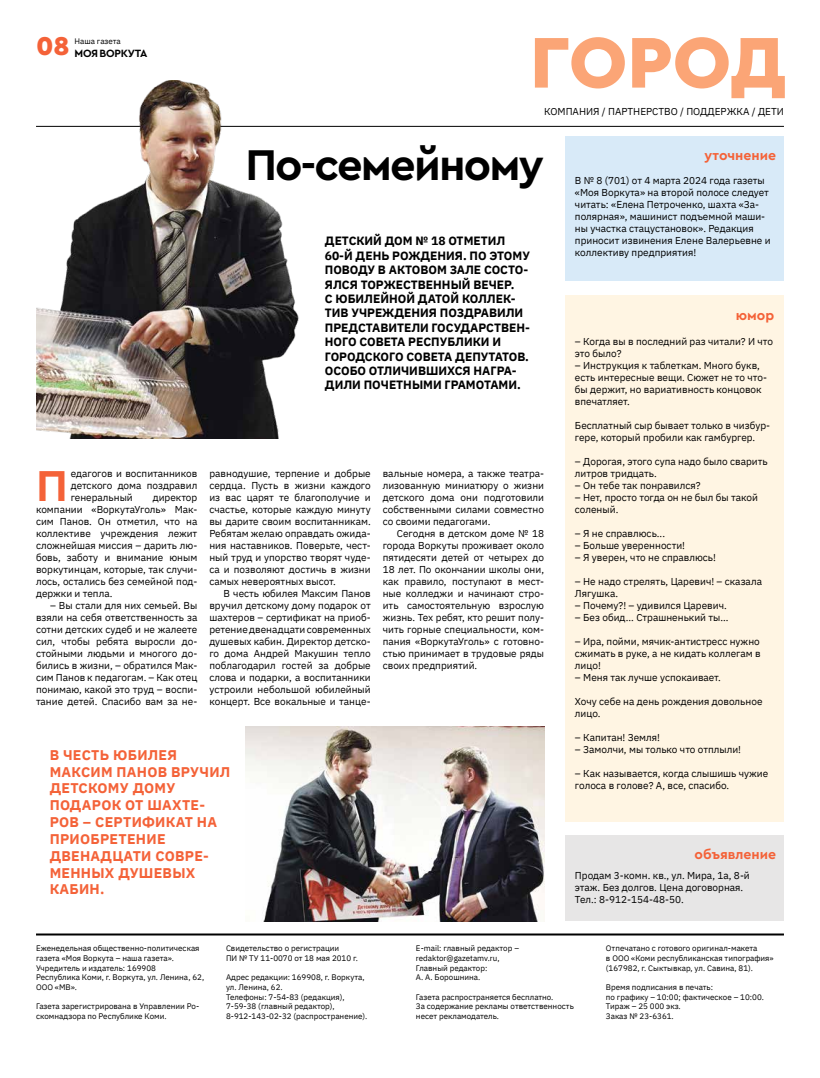
<style>
.page{position:relative;width:820px;height:1078px;background:#fff}
.page>*{position:absolute;margin:0;border:0;box-sizing:border-box;transform-origin:0 0}
.t1{font:900 75px "Cera Pro";letter-spacing:-.01em;color:#fba576}
.t2{font:700 45.2px "Cera Pro";color:#f46238}
.t3{font:700 45px "Cera Pro";letter-spacing:-.04em;color:#000}
.t4{font:900 27px "Cera Pro";color:#f46238}
.t5{font:700 14px/16.8px "IBM Plex Sans";letter-spacing:.02em;color:#f46238}
.t6{font:700 14px "Cera Pro";color:#f46238}
.t7{font:700 12px/14.4px "IBM Plex Sans";color:#000}
.t8{font:700 11px "Cera Pro";letter-spacing:-.02em;color:#000}
.t9{font:10px/12px "IBM Plex Sans";color:#000}
.t10{font:8px/9.6px "IBM Plex Sans";color:#000}
</style>
<div class="page">
<hr style="left:36px;top:126px;width:747px;height:1px;background:#000">
<img style="left:245px;top:726px;width:299px;height:195px">
<img style="left:36px;top:81px;width:278px;height:357px">
<hr style="left:36px;top:933px;width:747px;height:2px;background:#000">
<div style="left:565px;top:295px;width:218px;height:526px;background:#fff5e3"></div>
<div style="left:565px;top:835px;width:218px;height:86px;background:#e7e6e6"></div>
<div style="left:565px;top:136px;width:218px;height:145px;background:#d8eaf8"></div>
<h3 class="t4" style="left:36px;top:28px;width:35px">08</h3>
<p class="t10" style="left:74px;top:36px;width:48px">Наша газета</p>
<p class="t8" style="left:74px;top:45px;width:74px">МОЯВОРКУТА</p>
<h1 class="t1" style="left:529px;top:13px;width:258px">ГОРОД</h1>
<p class="t9" style="left:544px;top:105px;width:241px">КОМПАНИЯ / ПАРТНЕРСТВО / ПОДДЕРЖКА / ДЕТИ</p>
<h3 class="t3" style="left:245px;top:135px;width:300px">По-семейному</h3>
<p class="t7" style="left:325px;top:233px;width:206px">ДЕТСКИЙ ДОМ № 18 ОТМЕТИЛ<br>60-Й ДЕНЬ РОЖДЕНИЯ. ПО ЭТОМУ<br>ПОВОДУ В АКТОВОМ ЗАЛЕ СОСТО-<br>ЯЛСЯ ТОРЖЕСТВЕННЫЙ ВЕЧЕР.<br>С ЮБИЛЕЙНОЙ ДАТОЙ КОЛЛЕК-<br>ТИВ УЧРЕЖДЕНИЯ ПОЗДРАВИЛИ<br>ПРЕДСТАВИТЕЛИ ГОСУДАРСТВЕН-<br>НОГО СОВЕТА РЕСПУБЛИКИ И<br>ГОРОДСКОГО СОВЕТА ДЕПУТАТОВ.<br>ОСОБО ОТЛИЧИВШИХСЯ НАГРА-<br>ДИЛИ ПОЧЕТНЫМИ ГРАМОТАМИ.</p>
<h2 class="t2" style="left:36px;top:455px;width:33px">П</h2>
<p class="t9" style="left:71px;top:467px;width:128px;text-align:justify">едагогов и воспитанников детского дома поздравил генеральный</p>
<p class="t9" style="left:36px;top:491px;width:163px;text-align:justify;text-indent:117px">директор компании «ВоркутаУголь» Мак&shy;сим Панов. Он отметил, что на коллективе учреждения лежит сложнейшая миссия – дарить лю&shy;бовь, заботу и внимание юным воркутинцам, которые, так случи&shy;лось, остались без семейной под&shy;держки и тепла.</p>
<p class="t9" style="left:36px;top:599px;width:163px;text-align:justify;text-indent:14px">– Вы стали для них семьей. Вы взяли на себя ответственность за сотни детских судеб и не жалеете сил, чтобы ребята выросли до&shy;стойными людьми и многого до&shy;бились в жизни, – обратился Мак&shy;сим Панов к педагогам. – Как отец понимаю, какой это труд – воспи&shy;тание детей. Спасибо вам за не-</p>
<p class="t9" style="left:209px;top:467px;width:163px;text-align:justify">равнодушие, терпение и добрые сердца. Пусть в жизни каждого из вас царят те благополучие и счастье, которые каждую минуту вы дарите своим воспитанникам.<br>Ребятам желаю оправдать ожида&shy;ния наставников. Поверьте, чест&shy;ный труд и упорство творят чуде&shy;са и позволяют достичь в жизни самых невероятных высот.</p>
<p class="t9" style="left:209px;top:587px;width:163px;text-align:justify;text-indent:14px">В честь юбилея Максим Панов вручил детскому дому подарок от шахтеров – сертификат на приоб&shy;ретение двенадцати современных душевых кабин. Директор детско&shy;го дома Андрей Макушин тепло поблагодарил гостей за добрые слова и подарки, а воспитанники устроили небольшой юбилейный концерт. Все вокальные и танце-</p>
<p class="t9" style="left:382px;top:467px;width:163px;text-align:justify">вальные номера, а также театра&shy;лизованную миниатюру о жизни детского дома они подготовили собственными силами совместно со своими педагогами.</p>
<p class="t9" style="left:382px;top:527px;width:163px;text-align:justify;text-indent:14px">Сегодня в детском доме № 18 города Воркуты проживает около пятидесяти детей от четырех до 18 лет. По окончании школы они, как правило, поступают в мест&shy;ные колледжи и начинают стро&shy;ить самостоятельную взрослую жизнь. Тех ребят, кто решит полу&shy;чить горные специальности, ком&shy;пания «ВоркутаУголь» с готовно&shy;стью принимает в трудовые ряды своих предприятий.</p>
<h3 class="t5" style="left:50px;top:745px;width:182px">В ЧЕСТЬ ЮБИЛЕЯ<br>МАКСИМ ПАНОВ ВРУЧИЛ<br>ДЕТСКОМУ ДОМУ<br>ПОДАРОК ОТ ШАХТЕ-<br>РОВ – СЕРТИФИКАТ НА<br>ПРИОБРЕТЕНИЕ<br>ДВЕНАДЦАТИ СОВРЕ-<br>МЕННЫХ ДУШЕВЫХ<br>КАБИН.</h3>
<h3 class="t6" style="left:704px;top:146px;width:73px">уточнение</h3>
<p class="t9" style="left:574px;top:174px;width:197px">В № 8 (701) от 4 марта 2024 года газеты «Моя Воркута» на второй полосе следует читать: «Елена Петроченко, шахта «За&shy;полярная», машинист подъемной маши&shy;ны участка стацустановок». Редакция приносит извинения Елене Валерьевне и коллективу предприятия!</p>
<h3 class="t6" style="left:735px;top:306px;width:40px">юмор</h3>
<p class="t9" style="left:574px;top:334px;width:199px">– Когда вы в последний раз читали? И что это было?</p>
<p class="t9" style="left:574px;top:358px;width:194px">– Инструкция к таблеткам. Много букв, есть интересные вещи. Сюжет не то что&shy;бы держит, но вариативность концовок впечатляет.</p>
<p class="t9" style="left:574px;top:418px;width:197px">Бесплатный сыр бывает только в чизбур&shy;гере, который пробили как гамбургер.</p>
<p class="t9" style="left:574px;top:454px;width:194px">– Дорогая, этого супа надо было сварить литров тридцать.</p>
<p class="t9" style="left:574px;top:478px;width:127px">– Он тебе так понравился?</p>
<p class="t9" style="left:574px;top:490px;width:184px">– Нет, просто тогда он не был бы такой соленый.</p>
<p class="t9" style="left:574px;top:526px;width:92px">– Я не справлюсь...</p>
<p class="t9" style="left:574px;top:538px;width:112px">– Больше уверенности!</p>
<p class="t9" style="left:574px;top:550px;width:142px">– Я уверен, что не справлюсь!</p>
<p class="t9" style="left:574px;top:574px;width:188px">– Не надо стрелять, Царевич! – сказала<br>Лягушка.</p>
<p class="t9" style="left:574px;top:598px;width:153px">– Почему?! – удивился Царевич.</p>
<p class="t9" style="left:574px;top:610px;width:155px">– Без обид... Страшненький ты...</p>
<p class="t9" style="left:574px;top:634px;width:187px;text-align:justify">– Ира, пойми, мячик-антистресс нужно сжимать в руке, а не кидать коллегам в лицо!</p>
<p class="t9" style="left:574px;top:670px;width:147px">– Меня так лучше успокаивает.</p>
<p class="t9" style="left:574px;top:694px;width:189px">Хочу себе на день рождения довольное лицо.</p>
<p class="t9" style="left:574px;top:730px;width:86px">– Капитан! Земля!</p>
<p class="t9" style="left:574px;top:742px;width:167px">– Замолчи, мы только что отплыли!</p>
<p class="t9" style="left:574px;top:766px;width:195px">– Как называется, когда слышишь чужие голоса в голове? А, все, спасибо.</p>
<h3 class="t6" style="left:694px;top:845px;width:83px">объявление</h3>
<p class="t9" style="left:574px;top:868px;width:176px">Продам 3-комн. кв., ул. Мира, 1а, 8-й этаж. Без долгов. Цена договорная.<br>Тел.: 8-912-154-48-50.</p>
<p class="t10" style="left:36px;top:942px;width:170px">Еженедельная общественно-политическая газета «Моя Воркута – наша газета».<br>Учредитель и издатель: 169908<br>Республика Коми, г. Воркута, ул. Ленина, 62,<br>ООО «МВ».</p>
<p class="t10" style="left:36px;top:1000px;width:165px">Газета зарегистрирована в Управлении Ро&shy;скомнадзора по Республике Коми.</p>
<p class="t10" style="left:226px;top:942px;width:133px">Свидетельство о регистрации<br>ПИ № ТУ 11-0070 от 18 мая 2010 г.</p>
<p class="t10" style="left:226px;top:971px;width:143px">Адрес редакции: 169908, г. Воркута, ул. Ленина, 62.<br>Телефоны: 7-54-83 (редакция),<br>7-59-38 (главный редактор),<br>8-912-143-02-32 (распространение).</p>
<p class="t10" style="left:416px;top:942px;width:104px">E-mail: главный редактор – redaktor@gazetamv.ru,<br>Главный редактор:<br>А. А. Борошнина.</p>
<p class="t10" style="left:416px;top:990px;width:159px">Газета распространяется бесплатно.<br>За содержание рекламы ответственность несет рекламодатель.</p>
<p class="t10" style="left:605px;top:942px;width:169px">Отпечатано с готового оригинал-макета<br>в ООО «Коми республиканская типография» (167982, г. Сыктывкар, ул. Савина, 81).</p>
<p class="t10" style="left:605px;top:981px;width:159px">Время подписания в печать:<br>по графику – 10:00; фактическое – 10:00.<br>Тираж – 25 000 экз.<br>Заказ № 23-6361.</p>
</div>
